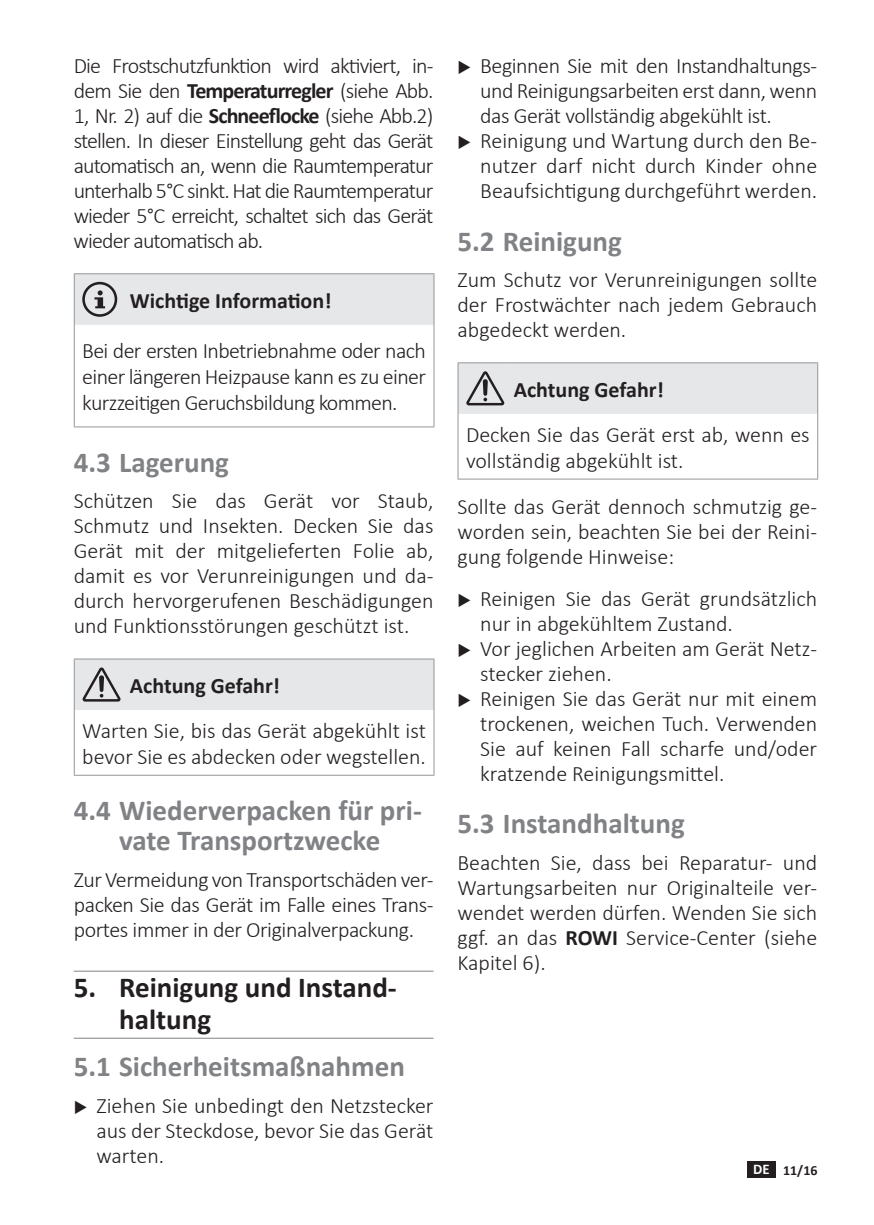
<style>
.page{position:relative;width:874px;height:1225px;background:#fff}
.page>*{position:absolute;margin:0;border:0;box-sizing:border-box;transform-origin:0 0}
.t1{font:700 29px/30px "Calibri";color:#808285;text-align:center}
.t2{font:700 29px/32px "Calibri";color:#231f20}
.t3{font:300 22px/25px "Calibri";color:#231f20;text-align:justify}
.t4{font:300 22px/25px "Calibri";letter-spacing:-.02em;color:#231f20}
.t5{font:700 22px "Calibri";color:#231f20}
.t6{font:700 14px "Calibri";color:#231f20}
.s1{font-weight:700}
.s2{font-size:14.8px;color:#fff}
</style>
<div class="page">
<div style="left:746px;top:1161px;width:29px;height:16px;background:#231f20"></div>
<hr style="left:74px;top:970px;width:359px;height:1px;background:#808285">
<hr style="left:74px;top:1037px;width:359px;height:1px;background:#808285">
<hr style="left:74px;top:273px;width:48px;height:1px;background:#939598">
<hr style="left:122px;top:273px;width:312px;height:1px;background:#939598">
<hr style="left:74px;top:325px;width:1px;height:101px;background:#939598">
<hr style="left:433px;top:325px;width:1px;height:101px;background:#939598">
<hr style="left:74px;top:426px;width:48px;height:1px;background:#939598">
<hr style="left:122px;top:426px;width:312px;height:1px;background:#939598">
<div style="left:74px;top:274px;width:360px;height:51px;background:#e6e7e9"></div>
<hr style="left:74px;top:658px;width:48px;height:1px;background:#939598">
<hr style="left:122px;top:658px;width:312px;height:1px;background:#939598">
<hr style="left:74px;top:710px;width:1px;height:64px;background:#939598">
<hr style="left:433px;top:710px;width:1px;height:64px;background:#939598">
<hr style="left:74px;top:774px;width:48px;height:1px;background:#939598">
<hr style="left:122px;top:774px;width:312px;height:1px;background:#939598">
<div style="left:74px;top:659px;width:360px;height:51px;background:#e6e7e9"></div>
<hr style="left:457px;top:362px;width:48px;height:1px;background:#939598">
<hr style="left:457px;top:363px;width:1px;height:51px;background:#939598">
<hr style="left:505px;top:362px;width:312px;height:1px;background:#939598">
<hr style="left:457px;top:414px;width:1px;height:64px;background:#939598">
<hr style="left:816px;top:414px;width:1px;height:64px;background:#939598">
<hr style="left:457px;top:478px;width:48px;height:1px;background:#939598">
<hr style="left:505px;top:478px;width:312px;height:1px;background:#939598">
<div style="left:458px;top:363px;width:359px;height:51px;background:#e6e7e9"></div>
<p class="t3" style="left:74px;top:53px;width:361px">Die Frostschutzfunktion wird aktiviert, in&shy;dem Sie den <span class="s1">Temperaturregler</span> (siehe Abb.<br>1, Nr. 2) auf die <span class="s1">Schneeflocke</span> (siehe Abb.2) stellen. In dieser Einstellung geht das Gerät automatisch an, wenn die Raumtemperatur unterhalb 5°C sinkt. Hat die Raumtemperatur wieder 5°C erreicht, schaltet sich das Gerät wieder automatisch ab.</p>
<p class="t5" style="left:130px;top:285px;width:203px">Wichtige Information!</p>
<p class="t3" style="left:82px;top:337px;width:345px;line-height:26px">Bei der ersten Inbetriebnahme oder nach einer längeren Heizpause kann es zu einer kurzzeitigen Geruchsbildung kommen.</p>
<h1 class="t1" style="left:74px;top:447px;width:157px">4.3 Lagerung</h1>
<p class="t3" style="left:74px;top:488px;width:361px">Schützen Sie das Gerät vor Staub, Schmutz und Insekten. Decken Sie das Gerät mit der mitgelieferten Folie ab, damit es vor Verunreinigungen und da&shy;durch hervorgerufenen Beschädigungen und Funktionsstörungen geschützt ist.</p>
<p class="t5" style="left:130px;top:670px;width:151px">Achtung Gefahr!</p>
<p class="t3" style="left:82px;top:717px;width:345px;line-height:26px">Warten Sie, bis das Gerät abgekühlt ist bevor Sie es abdecken oder wegstellen.</p>
<h1 class="t1" style="left:74px;top:795px;width:349px">4.4 Wiederverpacken für pri&shy;vate Transportzwecke</h1>
<p class="t3" style="left:74px;top:866px;width:361px">Zur Vermeidung von Transportschäden ver&shy;packen Sie das Gerät im Falle eines Trans&shy;portes immer in der Originalverpackung.</p>
<h1 class="t2" style="left:119px;top:971px;width:279px;text-indent:-45px">5. Reinigung und Instand&shy;haltung</h1>
<h1 class="t1" style="left:74px;top:1051px;width:332px">5.1 Sicherheitsmaßnahmen</h1>
<p class="t3" style="left:96px;top:1092px;width:338px">Ziehen Sie unbedingt den Netzstecker aus der Steckdose, bevor Sie das Gerät warten.</p>
<p class="t4" style="left:480px;top:53px;width:338px">Beginnen Sie mit den Instandhaltungs&shy;und Reinigungsarbeiten erst dann, wenn das Gerät vollständig abgekühlt ist.<br>Reinigung und Wartung durch den Be&shy;nutzer darf nicht durch Kinder ohne Beaufsichtigung durchgeführt werden.</p>
<h1 class="t1" style="left:457px;top:226px;width:166px">5.2 Reinigung</h1>
<p class="t3" style="left:457px;top:267px;width:361px">Zum Schutz vor Verunreinigungen sollte der Frostwächter nach jedem Gebrauch abgedeckt werden.</p>
<p class="t5" style="left:513px;top:374px;width:151px">Achtung Gefahr!</p>
<p class="t3" style="left:466px;top:421px;width:345px;line-height:26px">Decken Sie das Gerät erst ab, wenn es vollständig abgekühlt ist.</p>
<p class="t3" style="left:457px;top:493px;width:361px">Sollte das Gerät dennoch schmutzig ge&shy;worden sein, beachten Sie bei der Reini&shy;gung folgende Hinweise:</p>
<p class="t3" style="left:480px;top:585px;width:338px;text-align:left">Reinigen Sie das Gerät grundsätzlich nur in abgekühltem Zustand.<br>Vor jeglichen Arbeiten am Gerät Netz&shy;stecker ziehen.<br>Reinigen Sie das Gerät nur mit einem trockenen, weichen Tuch. Verwenden<br>Sie auf keinen Fall scharfe und/oder kratzende Reinigungsmittel.</p>
<h1 class="t1" style="left:457px;top:808px;width:229px">5.3 Instandhaltung</h1>
<p class="t3" style="left:457px;top:849px;width:361px">Beachten Sie, dass bei Reparatur- und Wartungsarbeiten nur Originalteile ver&shy;wendet werden dürfen. Wenden Sie sich ggf. an das <span class="s1">ROWI</span> Service-Center (siehe Kapitel 6).</p>
<p class="t6" style="left:752px;top:1160px;width:66px"><span class="s2">DE</span> 11/16</p>
</div>
